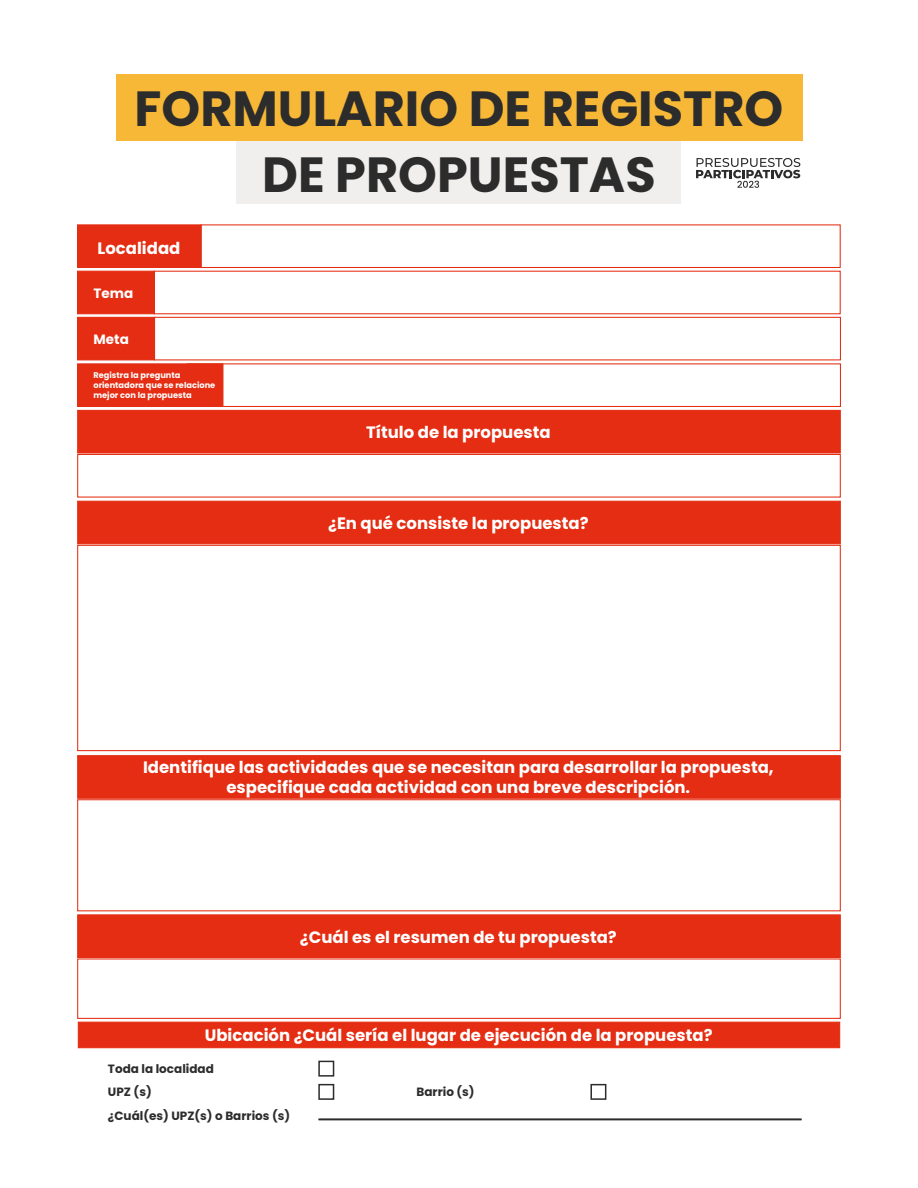
<style>
.page{position:relative;width:918px;height:1188px;background:#fff}
.page>*{position:absolute;margin:0;border:0;box-sizing:border-box;transform-origin:0 0}
.t1{font:700 49.35px/65.4px "Poppins";color:#2c2c2c;text-align:center}
.t2{font:700 16.5px/19.8px "Poppins";color:#fff;text-align:center}
.t3{font:700 13.5px "Poppins";color:#fff}
.t4{font:700 12px/23.2px "Poppins";color:#2c2c2c}
.t5{font:700 8.25px/9.9px "Poppins";color:#fff}
</style>
<div class="page">
<div style="left:237px;top:132px;width:444px;height:72px;background:#f1efee"></div>
<div style="left:116px;top:74px;width:686px;height:66px;background:#f7b737"></div>
<div style="left:77px;top:410px;width:764px;height:43px;background:#e42d12"></div>
<div style="left:77px;top:454px;width:764px;height:44px;border:1px solid #e42d12"></div>
<div style="left:77px;top:914px;width:764px;height:44px;background:#e42d12;border:1px solid #e42d12"></div>
<div style="left:77px;top:958px;width:764px;height:61px;border:1px solid #e42d12"></div>
<div style="left:77px;top:755px;width:764px;height:44px;background:#e42d12;border:1px solid #e42d12"></div>
<div style="left:77px;top:799px;width:764px;height:112px;border:1px solid #e42d12"></div>
<div style="left:77px;top:501px;width:764px;height:43px;background:#e42d12;border:1px solid #e42d12"></div>
<div style="left:77px;top:545px;width:764px;height:206px;border:1px solid #e42d12"></div>
<div style="left:77px;top:224px;width:125px;height:44px;background:#e42d12;border:1px solid #e42d12"></div>
<div style="left:201px;top:224px;width:640px;height:44px;border:1px solid #e42d12"></div>
<div style="left:77px;top:271px;width:78px;height:43px;background:#e42d12;border:1px solid #e42d12"></div>
<div style="left:154px;top:271px;width:687px;height:43px;border:1px solid #e42d12"></div>
<div style="left:77px;top:317px;width:78px;height:43px;background:#e42d12;border:1px solid #e42d12"></div>
<div style="left:154px;top:317px;width:687px;height:43px;border:1px solid #e42d12"></div>
<div style="left:77px;top:363px;width:146px;height:44px;background:#e42d12;border:1px solid #e42d12"></div>
<div style="left:187px;top:363px;width:654px;height:44px;border:1px solid #e42d12"></div>
<div style="left:78px;top:1022px;width:762px;height:26px;background:#e42d12;border:1px solid #e42d12"></div>
<div style="left:318px;top:1061px;width:16px;height:16px;border:2px solid #2c2c2c"></div>
<div style="left:318px;top:1084px;width:16px;height:16px;border:2px solid #2c2c2c"></div>
<div style="left:590px;top:1084px;width:16px;height:16px;border:2px solid #2c2c2c"></div>
<div style="left:318px;top:1119px;width:484px;height:1px;border:2px solid #2c2c2c"></div>
<svg style="left:696px;top:158px;width:104px;height:30px"></svg>
<h1 class="t1" style="left:135px;top:77px;width:650px">FORMULARIO DE REGISTRO<br>DE PROPUESTAS</h1>
<p class="t2" style="left:98px;top:238px;width:84px">Localidad</p>
<p class="t3" style="left:93px;top:286px;width:41px">Tema</p>
<p class="t3" style="left:93px;top:332px;width:37px">Meta</p>
<p class="t5" style="left:93px;top:370px;width:123px">Registra la pregunta orientadora que se relacione mejor con la propuesta</p>
<p class="t2" style="left:366px;top:423px;width:186px">Título de la propuesta</p>
<p class="t2" style="left:328px;top:513px;width:262px">¿En qué consiste la propuesta?</p>
<p class="t2" style="left:143px;top:757px;width:632px">Identifique las actividades que se necesitan para desarrollar la propuesta, especifique cada actividad con una breve descripción.</p>
<p class="t2" style="left:300px;top:927px;width:318px">¿Cuál es el resumen de tu propuesta?</p>
<p class="t2" style="left:205px;top:1025px;width:509px">Ubicación ¿Cuál sería el lugar de ejecución de la propuesta?</p>
<p class="t4" style="left:108px;top:1057px;width:107px">Toda la localidad<br>UPZ (s)</p>
<p class="t4" style="left:416px;top:1081px;width:60px">Barrio (s)</p>
<p class="t4" style="left:108px;top:1104px;width:184px">¿Cuál(es) UPZ(s) o Barrios (s)</p>
</div>
